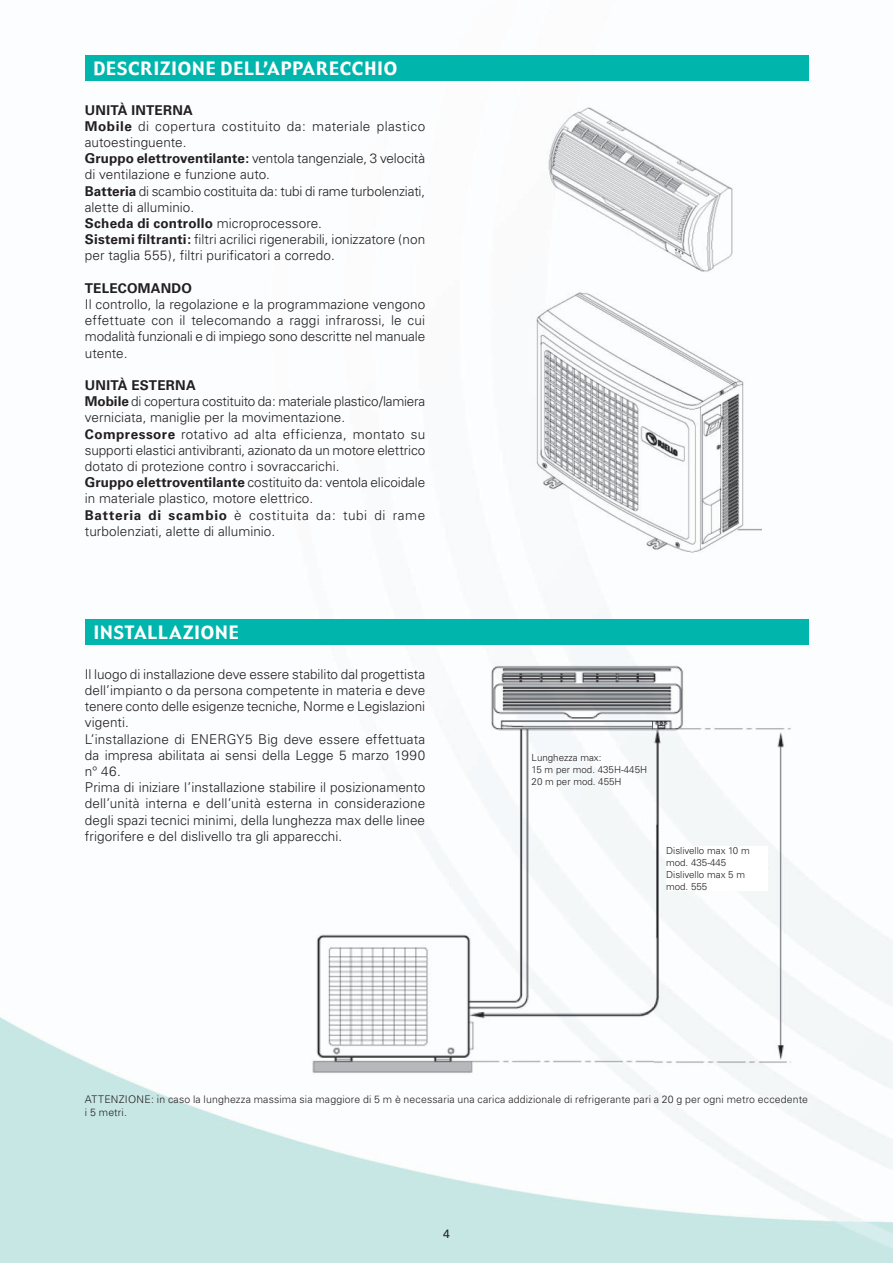
<style>
.page{position:relative;width:893px;height:1263px;background:#fff}
.page>*{position:absolute;margin:0;border:0;box-sizing:border-box;transform-origin:0 0}
.t1{font:18px "Gadget";letter-spacing:.05em;color:#fff}
.t2{font:300 13.5px/16.2px "Univers";color:#231f20}
.t3{font:700 13.5px "Univers";letter-spacing:.015em;color:#231f20}
.t4{font:12px "Univers";color:#231f20}
.t5{font:300 10.5px/13.5px "Univers";letter-spacing:.015em;color:#231f20}
.t6{font:300 9.75px/12px "Univers";color:#231f20}
.s1{font-weight:700}
</style>
<div class="page">
<img style="left:0;top:55px;width:892px;height:1208px">
<img style="left:299px;top:652px;width:505px;height:434px">
<div style="left:85px;top:620px;width:723px;height:25px;background:#00b5ac"></div>
<div style="left:85px;top:55px;width:723px;height:26px;background:#00b5ac"></div>
<img style="left:541px;top:104px;width:200px;height:170px">
<img style="left:521px;top:288px;width:240px;height:274px">
<div style="left:666px;top:847px;width:101px;height:44px;background:#fff"></div>
<h1 class="t1" style="left:93px;top:57px;width:305px">DESCRIZIONE DELL’APPARECCHIO</h1>
<p class="t2" style="left:85px;top:103px;width:342px"><span class="s1">UNITÀ INTERNA<br>Mobile</span> di copertura costituito da: materiale plastico autoestinguente.<br><span class="s1">Gruppo elettroventilante:</span> ventola tangenziale, 3 velocità di ventilazione e funzione auto.<br><span class="s1">Batteria</span> di scambio costituita da: tubi di rame turbolenziati, alette di alluminio.<br><span class="s1">Scheda di controllo</span> microprocessore.<br><span class="s1">Sistemi filtranti:</span> filtri acrilici rigenerabili, ionizzatore (non per taglia 555), filtri purificatori a corredo.</p>
<p class="t3" style="left:85px;top:283px;width:109px">TELECOMANDO</p>
<p class="t2" style="left:85px;top:297px;width:342px;text-align:justify">Il controllo, la regolazione e la programmazione vengono effettuate con il telecomando a raggi infrarossi, le cui modalità funzionali e di impiego sono descritte nel manuale utente.</p>
<p class="t2" style="left:85px;top:378px;width:342px"><span class="s1">UNITÀ ESTERNA<br>Mobile</span> di copertura costituito da: materiale plastico/lamiera verniciata, maniglie per la movimentazione.<br><span class="s1">Compressore</span> rotativo ad alta efficienza, montato su supporti elastici antivibranti, azionato da un motore elettrico dotato di protezione contro i sovraccarichi.<br><span class="s1">Gruppo elettroventilante</span> costituito da: ventola elicoidale in materiale plastico, motore elettrico.<br><span class="s1">Batteria di scambio</span> è costituita da: tubi di rame turbolenziati, alette di alluminio.</p>
<h1 class="t1" style="left:93px;top:621px;width:147px">INSTALLAZIONE</h1>
<p class="t2" style="left:85px;top:667px;width:342px">Il luogo di installazione deve essere stabilito dal progettista dell’impianto o da persona competente in materia e deve tenere conto delle esigenze tecniche, Norme e Legislazioni vigenti.<br>L’installazione di ENERGY5 Big deve essere effettuata da impresa abilitata ai sensi della Legge 5 marzo 1990 n° 46.<br>Prima di iniziare l’installazione stabilire il posizionamento dell’unità interna e dell’unità esterna in considerazione degli spazi tecnici minimi, della lunghezza max delle linee frigorifere e del dislivello tra gli apparecchi.</p>
<p class="t6" style="left:531px;top:752px;width:117px">Lunghezza max:<br>15 m per mod. 435H-445H<br>20 m per mod. 455H</p>
<p class="t6" style="left:666px;top:846px;width:85px">Dislivello max 10 m mod. 435-445<br>Dislivello max 5 m mod. 555</p>
<p class="t5" style="left:85px;top:1093px;width:724px">ATTENZIONE: in caso la lunghezza massima sia maggiore di 5 m è necessaria una carica addizionale di refrigerante pari a 20 g per ogni metro eccedente i 5 metri.</p>
<p class="t4" style="left:443px;top:1229px;width:8px">4</p>
</div>
